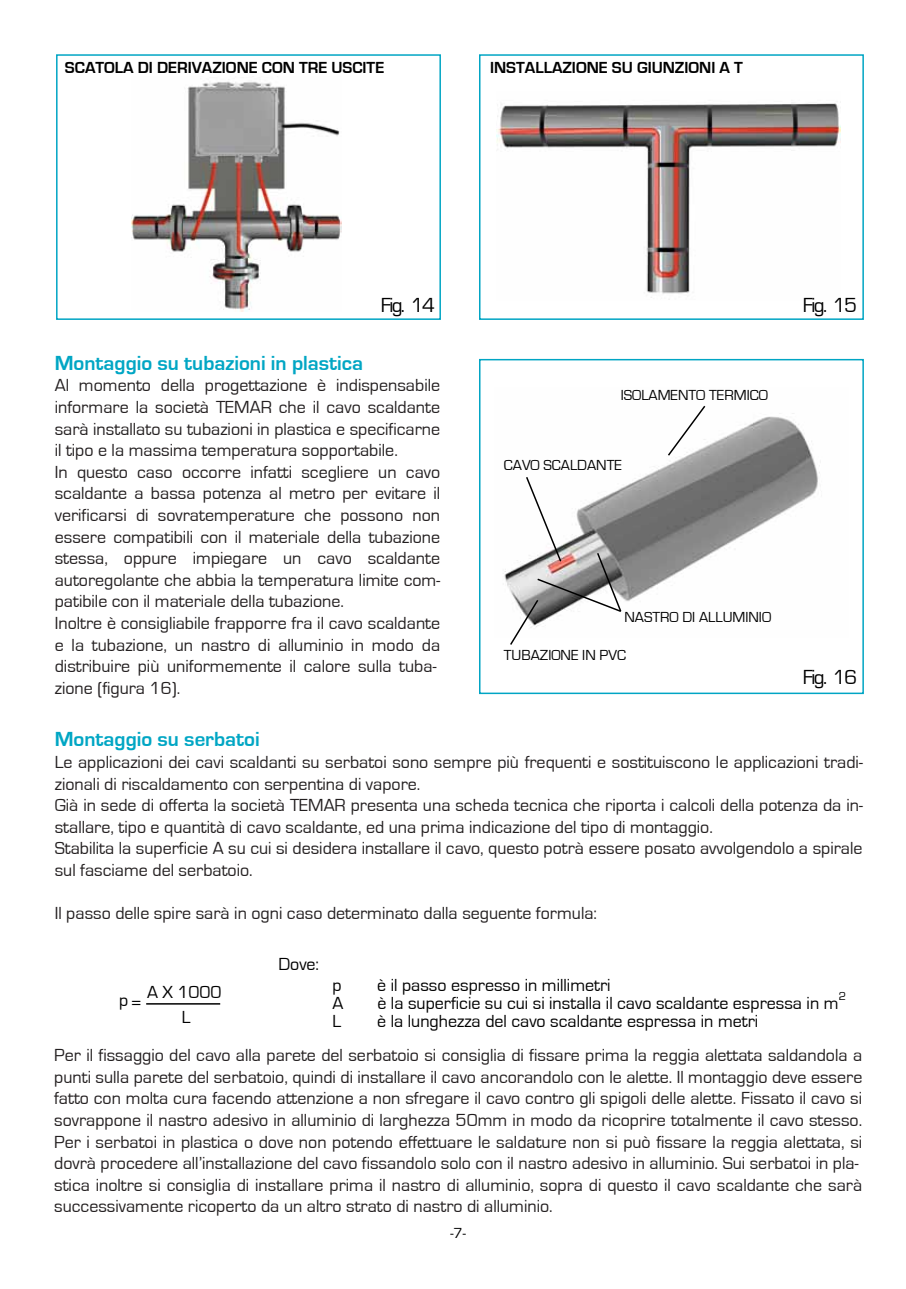
<style>
.page{position:relative;width:906px;height:1289px;background:#fff}
.page>*{position:absolute;margin:0;border:0;box-sizing:border-box;transform-origin:0 0}
.t1{font:700 21px "Eurostile";color:#00a6c4}
.t2{font:21px "Eurostile";letter-spacing:-.075em;color:#000}
.t3{font:18px/21.6px "Eurostile";color:#231f20}
.t4{font:18px "Eurostile";color:#000}
.t5{font:700 16.5px "Eurostile";color:#000}
.t6{font:15px "Eurostile";color:#000}
.t7{font:12px "Eurostile";color:#000}
</style>
<div class="page">
<div style="left:56px;top:54px;width:385px;height:266px;border:2px solid #00a5c4"></div>
<div style="left:479px;top:54px;width:385px;height:266px;border:2px solid #00a5c4"></div>
<div style="left:479px;top:359px;width:385px;height:335px;border:2px solid #00a5c4"></div>
<img style="left:131px;top:81px;width:211px;height:231px">
<img style="left:497px;top:102px;width:343px;height:198px">
<img style="left:504px;top:413px;width:317px;height:188px">
<svg style="left:666px;top:405px;width:41px;height:52px"></svg>
<svg style="left:508px;top:475px;width:114px;height:170px"></svg>
<hr style="left:146px;top:1003px;width:74px;height:1px;background:#000">
<p class="t5" style="left:65px;top:58px;width:321px">SCATOLA DI DERIVAZIONE CON TRE USCITE</p>
<p class="t5" style="left:490px;top:58px;width:254px">INSTALLAZIONE SU GIUNZIONI A T</p>
<p class="t2" style="left:381px;top:293px;width:56px">Fig. 14</p>
<p class="t2" style="left:803px;top:293px;width:56px">Fig. 15</p>
<p class="t1" style="left:55px;top:351px;width:310px">Montaggio su tubazioni in plastica</p>
<p class="t3" style="left:55px;top:375px;width:387px">Al momento della progettazione è indispensabile informare la società TEMAR che il cavo scaldante sarà installato su tubazioni in plastica e specificarne il tipo e la massima temperatura sopportabile.<br>In questo caso occorre infatti scegliere un cavo scaldante a bassa potenza al metro per evitare il verificarsi di sovratemperature che possono non essere compatibili con il materiale della tubazione stessa, oppure impiegare un cavo scaldante autoregolante che abbia la temperatura limite com&shy;patibile con il materiale della tubazione.<br>Inoltre è consigliabile frapporre fra il cavo scaldante e la tubazione, un nastro di alluminio in modo da distribuire più uniformemente il calore sulla tuba&shy;zione (figura 16).</p>
<p class="t1" style="left:55px;top:728px;width:206px">Montaggio su serbatoi</p>
<p class="t3" style="left:55px;top:751px;width:809px">Le applicazioni dei cavi scaldanti su serbatoi sono sempre più frequenti e sostituiscono le applicazioni tradi&shy;zionali di riscaldamento con serpentina di vapore.<br>Già in sede di offerta la società TEMAR presenta una scheda tecnica che riporta i calcoli della potenza da in&shy;stallare, tipo e quantità di cavo scaldante, ed una prima indicazione del tipo di montaggio.<br>Stabilita la superficie A su cui si desidera installare il cavo, questo potrà essere posato avvolgendolo a spirale sul fasciame del serbatoio.</p>
<p class="t3" style="left:55px;top:902px;width:544px">Il passo delle spire sarà in ogni caso determinato dalla seguente formula:</p>
<p class="t6" style="left:620px;top:387px;width:149px">ISOLAMENTO TERMICO</p>
<p class="t6" style="left:504px;top:457px;width:119px">CAVO SCALDANTE</p>
<p class="t6" style="left:624px;top:609px;width:148px">NASTRO DI ALLUMINIO</p>
<p class="t6" style="left:504px;top:646px;width:123px">TUBAZIONE IN PVC</p>
<p class="t2" style="left:803px;top:665px;width:56px">Fig. 16</p>
<p class="t4" style="left:278px;top:954px;width:42px">Dove:</p>
<p class="t4" style="left:332px;top:975px;width:11px">p</p>
<p class="t4" style="left:377px;top:975px;width:235px">è il passo espresso in millimetri</p>
<p class="t4" style="left:332px;top:993px;width:12px">A</p>
<p class="t4" style="left:377px;top:993px;width:463px">è la superficie su cui si installa il cavo scaldante espressa in m</p>
<p class="t4" style="left:332px;top:1011px;width:10px">L</p>
<p class="t4" style="left:377px;top:1011px;width:382px">è la lunghezza del cavo scaldante espressa in metri</p>
<p class="t4" style="left:147px;top:982px;width:76px">A X 1000</p>
<p class="t7" style="left:838px;top:989px;width:9px">2</p>
<p class="t4" style="left:119px;top:991px;width:24px">p =</p>
<p class="t4" style="left:182px;top:1007px;width:10px">L</p>
<p class="t3" style="left:54px;top:1044px;width:809px">Per il fissaggio del cavo alla parete del serbatoio si consiglia di fissare prima la reggia alettata saldandola a punti sulla parete del serbatoio, quindi di installare il cavo ancorandolo con le alette. Il montaggio deve essere fatto con molta cura facendo attenzione a non sfregare il cavo contro gli spigoli delle alette. Fissato il cavo si sovrappone il nastro adesivo in alluminio di larghezza 50mm in modo da ricoprire totalmente il cavo stesso.<br>Per i serbatoi in plastica o dove non potendo effettuare le saldature non si può fissare la reggia alettata, si dovrà procedere all’installazione del cavo fissandolo solo con il nastro adesivo in alluminio. Sui serbatoi in pla&shy;stica inoltre si consiglia di installare prima il nastro di alluminio, sopra di questo il cavo scaldante che sarà successivamente ricoperto da un altro strato di nastro di alluminio.</p>
<p class="t6" style="left:450px;top:1225px;width:17px">-7-</p>
</div>
